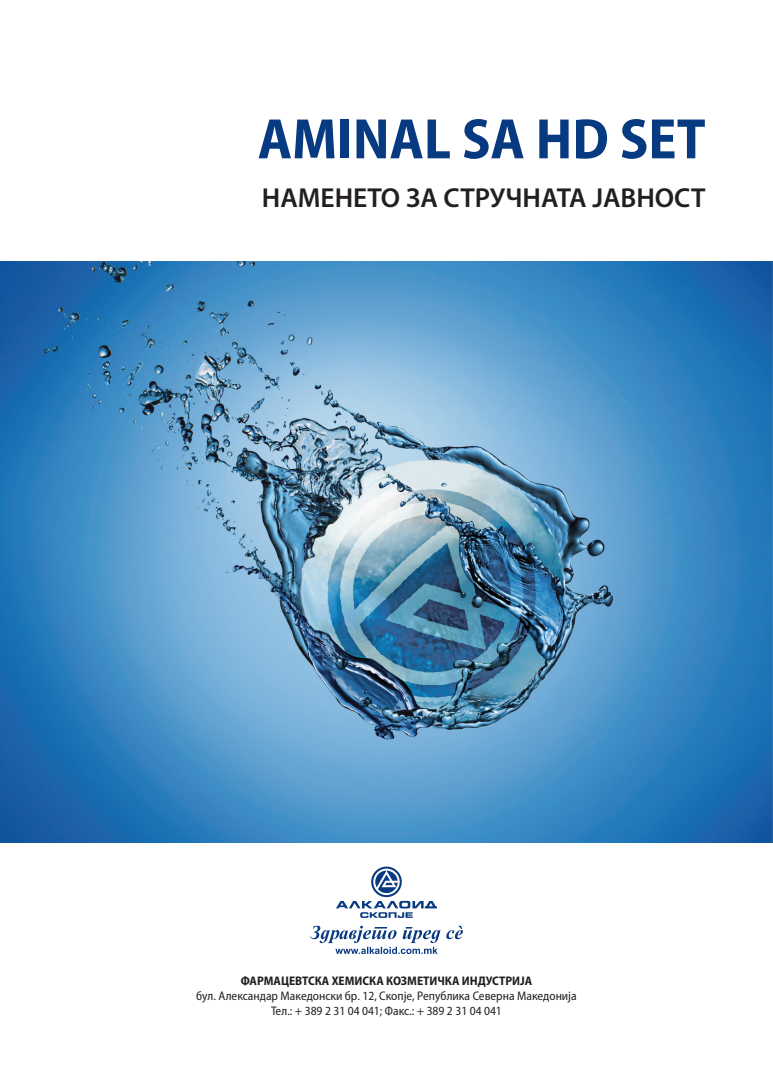
<style>
.page{position:relative;width:773px;height:1081px;background:#fff}
.page>*{position:absolute;margin:0;border:0;box-sizing:border-box;transform-origin:0 0}
.t1{font:57.5px "Myriad Variable Concept";color:#083a82}
.t2{font:600 27.5px "Myriad Pro";color:#231f20}
.t3{font:semi-condensed 12.5px "Myriad Pro";color:#231f20}
.t4{font:700 semi-condensed 12.5px "Myriad Pro";color:#231f20}
</style>
<div class="page">
<img style="left:0;top:261px;width:772px;height:581px">
<svg style="left:336px;top:866px;width:101px;height:52px"></svg>
<svg style="left:446px;top:926px;width:17px;height:13px"></svg>
<svg style="left:310px;top:926px;width:130px;height:28px"></svg>
<p class="t1" style="left:258px;top:105px;width:449px">AMINAL SA HD SET</p>
<p class="t2" style="left:262px;top:181px;width:445px">НАМЕНЕТО ЗА СТРУЧНАТА ЈАВНОСТ</p>
<p class="t4" style="left:241px;top:972px;width:293px">ФАРМАЦЕВТСКА ХЕМИСКА КОЗМЕТИЧКА ИНДУСТРИЈА</p>
<p class="t3" style="left:196px;top:988px;width:382px">бул. Александар Македонски бр. 12, Скопје, Република Северна Македонија</p>
<p class="t3" style="left:271px;top:1003px;width:232px">Тел.: + 389 2 31 04 041; Факс.: + 389 2 31 04 041</p>
</div>
